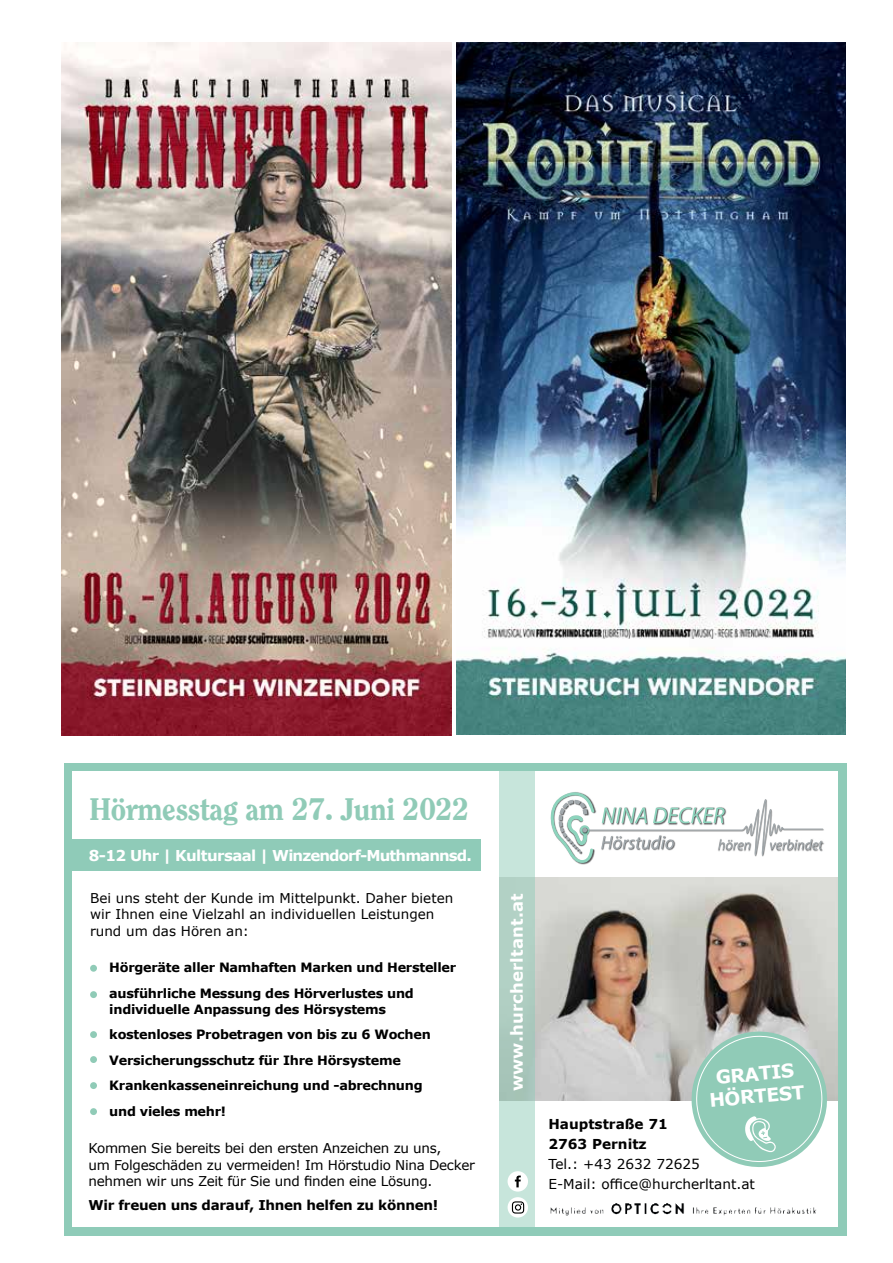
<style>
.page{position:relative;width:893px;height:1263px;background:#fff}
.page>*{position:absolute;margin:0;border:0;box-sizing:border-box;transform-origin:0 0}
.t1{font:800 30.9px "Clearface ITC Pro";letter-spacing:-.02em;color:#90cbb7}
.t2{font:700 18.75px/22.2px "Verdana";color:#fff;text-align:center}
.t3{font:700 16.5px "Verdana";letter-spacing:.01em;color:#fff}
.t4{font:700 15px "Verdana";letter-spacing:-.06em;color:#fff}
.t5{font:13.65px/20px "Verdana";color:#000}
.t6{font:700 13.65px/20px "Verdana";color:#000}
.t7{font:13.5px/16.5px "Verdana";letter-spacing:-.02em;color:#000}
.t8{font:13.5px/16.5px "Verdana";color:#000}
.t9{font:700 13.5px "Verdana";letter-spacing:-.02em;color:#000}
.t10{font:700 12.9px/25.5px "Verdana";letter-spacing:-.02em;color:#000}
</style>
<div class="page">
<img style="left:61px;top:43px;width:390px;height:693px">
<div style="left:64px;top:763px;width:782px;height:472px;background:#8fcbb8"></div>
<div style="left:73px;top:772px;width:765px;height:455px;background:#fff"></div>
<img style="left:535px;top:877px;width:303px;height:224px">
<svg style="left:500px;top:771px;width:35px;height:456px;background:#bad8cd"></svg>
<img style="left:578px;top:863px;width:11px;height:2px">
<svg style="left:550px;top:792px;width:274px;height:71px"></svg>
<img style="left:550px;top:1203px;width:266px;height:13px">
<svg style="left:508px;top:1197px;width:20px;height:20px"></svg>
<svg style="left:512px;top:1201px;width:12px;height:12px"></svg>
<div style="left:508px;top:1171px;width:20px;height:20px;background:#fff;border-radius:50%"></div>
<svg style="left:515px;top:1175px;width:6px;height:12px"></svg>
<svg style="left:690px;top:1030px;width:139px;height:137px;background:#a8d2c4"></svg>
<div style="left:64px;top:839px;width:416px;height:32px;background:#8fcbb8"></div>
<div style="left:90px;top:965px;width:7px;height:7px;background:#90cbb7;border-radius:50%"></div>
<div style="left:90px;top:991px;width:7px;height:7px;background:#90cbb7;border-radius:50%"></div>
<div style="left:90px;top:1031px;width:7px;height:7px;background:#90cbb7;border-radius:50%"></div>
<div style="left:90px;top:1056px;width:7px;height:7px;background:#90cbb7;border-radius:50%"></div>
<div style="left:90px;top:1082px;width:7px;height:7px;background:#90cbb7;border-radius:50%"></div>
<div style="left:90px;top:1108px;width:7px;height:7px;background:#90cbb7;border-radius:50%"></div>
<img style="left:457px;top:43px;width:389px;height:691px">
<h1 class="t1" style="left:89px;top:790px;width:382px">Hörmesstag am 27. Juni 2022</h1>
<p class="t4" style="left:89px;top:845px;width:385px">8-12 Uhr | Kultursaal | Winzendorf-Muthmannsd.</p>
<p class="t8" style="left:90px;top:889px;width:365px">Bei uns steht der Kunde im Mittelpunkt. Daher bieten wir Ihnen eine Vielzahl an individuellen Leistungen rund um das Hören an:</p>
<p class="t10" style="left:109px;top:955px;width:348px">Hörgeräte aller Namhaften Marken und Hersteller ausführliche Messung des Hörverlustes und</p>
<p class="t10" style="left:109px;top:996px;width:323px">individuelle Anpassung des Hörsystems kostenloses Probetragen von bis zu 6 Wochen Versicherungsschutz für Ihre Hörsysteme Krankenkasseneinreichung und -abrechnung und vieles mehr!</p>
<p class="t7" style="left:88px;top:1140px;width:388px">Kommen Sie bereits bei den ersten Anzeichen zu uns,<br>um Folgeschäden zu vermeiden! Im Hörstudio Nina Decker nehmen wir uns Zeit für Sie und finden eine Lösung.</p>
<p class="t9" style="left:88px;top:1195px;width:351px">Wir freuen uns darauf, Ihnen helfen zu können!</p>
<p class="t3" style="left:505px;top:1091px;width:199px;rotate:-90deg">www.hurcherltant.at</p>
<h2 class="t2" style="left:706px;top:1066px;width:97px;rotate:-5deg">GRATIS<br>HÖRTEST</h2>
<p class="t6" style="left:548px;top:1114px;width:121px">Hauptstraße 71<br>2763 Pernitz</p>
<p class="t5" style="left:548px;top:1154px;width:208px">Tel.: +43 2632 72625<br>E-Mail: office@hurcherltant.at</p>
</div>
